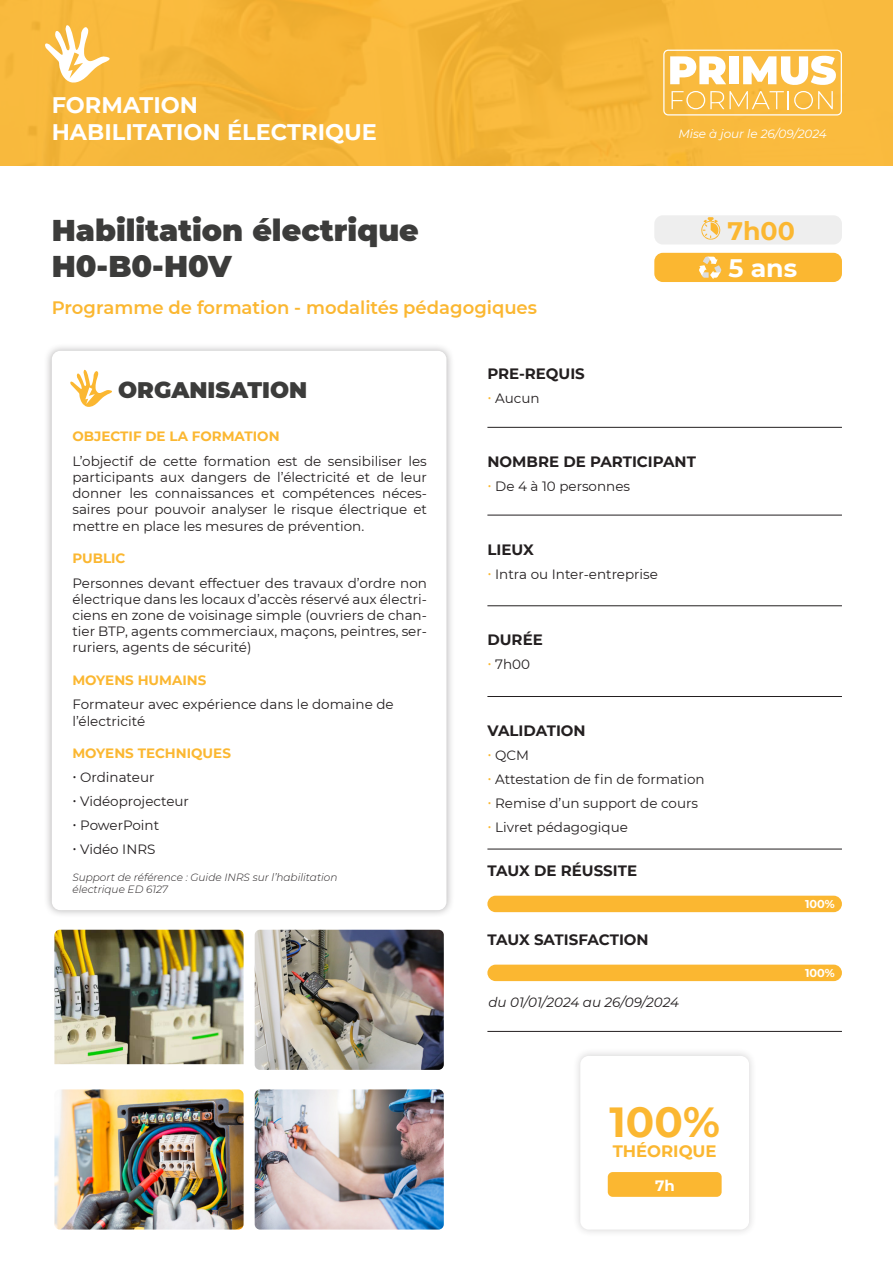
<style>
.page{position:relative;width:893px;height:1263px;background:#fff}
.page>*{position:absolute;margin:0;border:0;box-sizing:border-box;transform-origin:0 0}
.t1{font:700 42px "Montserrat";color:#fbb731}
.t2{font:900 30px "Montserrat";color:#3c3c3b}
.t3{font:700 25.35px "Montserrat";color:#fbb731}
.t4{font:700 25.35px "Montserrat";color:#fff}
.t5{font:700 22.5px "Montserrat";color:#fff}
.t6{font:900 22.5px "Montserrat";color:#3c3c3b}
.t7{font:600 18px "Montserrat";color:#fbb731}
.t8{font:700 16.5px "Montserrat";color:#fbb731}
.t9{font:700 15px "Montserrat";color:#231f20}
.t10{font:700 15px "Montserrat";color:#fff}
.t11{font:13.5px/16.2px "Montserrat";color:#231f20;text-align:justify}
.t12{font:700 13.5px "Montserrat";color:#fbb731}
.t13{font:italic 13.5px "Montserrat";color:#231f20}
.t14{font:italic 12px "Montserrat";color:#fff}
.t15{font:700 11.4px "Montserrat";color:#fff}
.t16{font:italic 300 10.5px "Montserrat";color:#231f20}
.s1{color:#fbb731}
</style>
<div class="page">
<div style="left:44px;top:343px;width:410px;height:575px;background:#231f20;opacity:.35"></div>
<div style="left:52px;top:351px;width:394px;height:559px;background:#fff;border-radius:9px"></div>
<div style="left:572px;top:1048px;width:185px;height:190px;background:#f7f7f7"></div>
<div style="left:580px;top:1056px;width:169px;height:173px;background:#fff;border-radius:9px"></div>
<div style="left:0;top:0;width:893px;height:165px;background:#f7b83c"></div>
<svg style="left:663px;top:50px;width:179px;height:66px"></svg>
<img style="left:54px;top:1089px;width:190px;height:140px">
<img style="left:54px;top:930px;width:190px;height:134px">
<img style="left:255px;top:1089px;width:189px;height:140px">
<img style="left:255px;top:930px;width:189px;height:140px">
<hr style="left:487px;top:427px;width:355px;height:1px;background:#231f20">
<hr style="left:487px;top:515px;width:355px;height:1px;background:#231f20">
<hr style="left:487px;top:605px;width:355px;height:1px;background:#231f20">
<hr style="left:487px;top:696px;width:355px;height:1px;background:#231f20">
<hr style="left:487px;top:1031px;width:355px;height:1px;background:#231f20">
<hr style="left:487px;top:849px;width:355px;height:1px;background:#231f20">
<div style="left:487px;top:896px;width:355px;height:16px;background:#fbb731;border-radius:8px"></div>
<div style="left:487px;top:965px;width:355px;height:16px;background:#fbb731;border-radius:8px"></div>
<div style="left:608px;top:1172px;width:114px;height:25px;background:#fbb731;border-radius:5px"></div>
<div style="left:654px;top:215px;width:188px;height:29px;background:#eee;border-radius:9px"></div>
<div style="left:654px;top:253px;width:188px;height:29px;background:#fbb731;border-radius:9px"></div>
<svg style="left:701px;top:217px;width:19px;height:23px"></svg>
<svg style="left:699px;top:257px;width:22px;height:22px"></svg>
<svg style="left:45px;top:25px;width:65px;height:58px"></svg>
<svg style="left:70px;top:369px;width:42px;height:38px"></svg>
<p class="t5" style="left:52px;top:88px;width:148px">FORMATION</p>
<p class="t5" style="left:52px;top:115px;width:327px">HABILITATION ÉLECTRIQUE</p>
<p class="t2" style="left:52px;top:207px;width:369px">Habilitation électrique</p>
<p class="t2" style="left:52px;top:243px;width:181px">H0-B0-H0V</p>
<p class="t7" style="left:52px;top:295px;width:487px">Programme de formation - modalités pédagogiques</p>
<p class="t6" style="left:118px;top:373px;width:191px">ORGANISATION</p>
<p class="t9" style="left:487px;top:363px;width:99px">PRE-REQUIS</p>
<p class="t11" style="left:487px;top:390px;width:54px"><span class="s1">•</span> Aucun</p>
<p class="t14" style="left:678px;top:126px;width:150px">Mise à jour le 26/09/2024</p>
<p class="t3" style="left:727px;top:212px;width:69px">7h00</p>
<p class="t4" style="left:728px;top:250px;width:70px">5 ans</p>
<p class="t12" style="left:72px;top:427px;width:209px">OBJECTIF DE LA FORMATION</p>
<p class="t11" style="left:72px;top:452px;width:356px">L’objectif de cette formation est de sensibiliser les participants aux dangers de l’électricité et de leur donner les connaissances et compétences néces&shy;saires pour pouvoir analyser le risque électrique et mettre en place les mesures de prévention.</p>
<p class="t12" style="left:72px;top:548px;width:55px">PUBLIC</p>
<p class="t11" style="left:72px;top:574px;width:356px">Personnes devant effectuer des travaux d’ordre non électrique dans les locaux d’accès réservé aux électri&shy;ciens en zone de voisinage simple (ouvriers de chan&shy;tier BTP, agents commerciaux, maçons, peintres, ser&shy;ruriers, agents de sécurité)</p>
<p class="t12" style="left:72px;top:670px;width:136px">MOYENS HUMAINS</p>
<p class="t11" style="left:72px;top:696px;width:323px">Formateur avec expérience dans le domaine de l’électricité</p>
<p class="t12" style="left:72px;top:743px;width:160px">MOYENS TECHNIQUES</p>
<p class="t11" style="left:72px;top:768px;width:84px">• Ordinateur</p>
<p class="t11" style="left:72px;top:792px;width:118px">• Vidéoprojecteur</p>
<p class="t11" style="left:72px;top:816px;width:88px">• PowerPoint</p>
<p class="t11" style="left:72px;top:840px;width:85px">• Vidéo INRS</p>
<p class="t16" style="left:72px;top:870px;width:267px">Support de référence : Guide INRS sur l’habilitation</p>
<p class="t16" style="left:72px;top:882px;width:97px">électrique ED 6127</p>
<p class="t9" style="left:487px;top:451px;width:210px">NOMBRE DE PARTICIPANT</p>
<p class="t11" style="left:487px;top:478px;width:144px"><span class="s1">•</span> De 4 à 10 personnes</p>
<p class="t9" style="left:487px;top:538px;width:48px">LIEUX</p>
<p class="t11" style="left:487px;top:565px;width:172px"><span class="s1">•</span> Intra ou Inter-entreprise</p>
<p class="t9" style="left:487px;top:629px;width:57px">DURÉE</p>
<p class="t11" style="left:487px;top:656px;width:44px"><span class="s1">•</span> 7h00</p>
<p class="t9" style="left:487px;top:720px;width:100px">VALIDATION</p>
<p class="t11" style="left:487px;top:747px;width:43px"><span class="s1">•</span> QCM</p>
<p class="t11" style="left:487px;top:771px;width:219px"><span class="s1">•</span> Attestation de fin de formation</p>
<p class="t11" style="left:487px;top:795px;width:212px"><span class="s1">•</span> Remise d’un support de cours</p>
<p class="t11" style="left:487px;top:819px;width:142px"><span class="s1">•</span> Livret pédagogique</p>
<p class="t9" style="left:487px;top:859px;width:151px">TAUX DE RÉUSSITE</p>
<p class="t9" style="left:487px;top:928px;width:163px">TAUX SATISFACTION</p>
<p class="t13" style="left:488px;top:993px;width:192px">du 01/01/2024 au 26/09/2024</p>
<p class="t1" style="left:609px;top:1092px;width:112px">100%</p>
<p class="t8" style="left:613px;top:1139px;width:106px">THÉORIQUE</p>
<p class="t10" style="left:655px;top:1175px;width:21px">7h</p>
<p class="t15" style="left:805px;top:896px;width:31px">100%</p>
<p class="t15" style="left:805px;top:965px;width:31px">100%</p>
</div>
